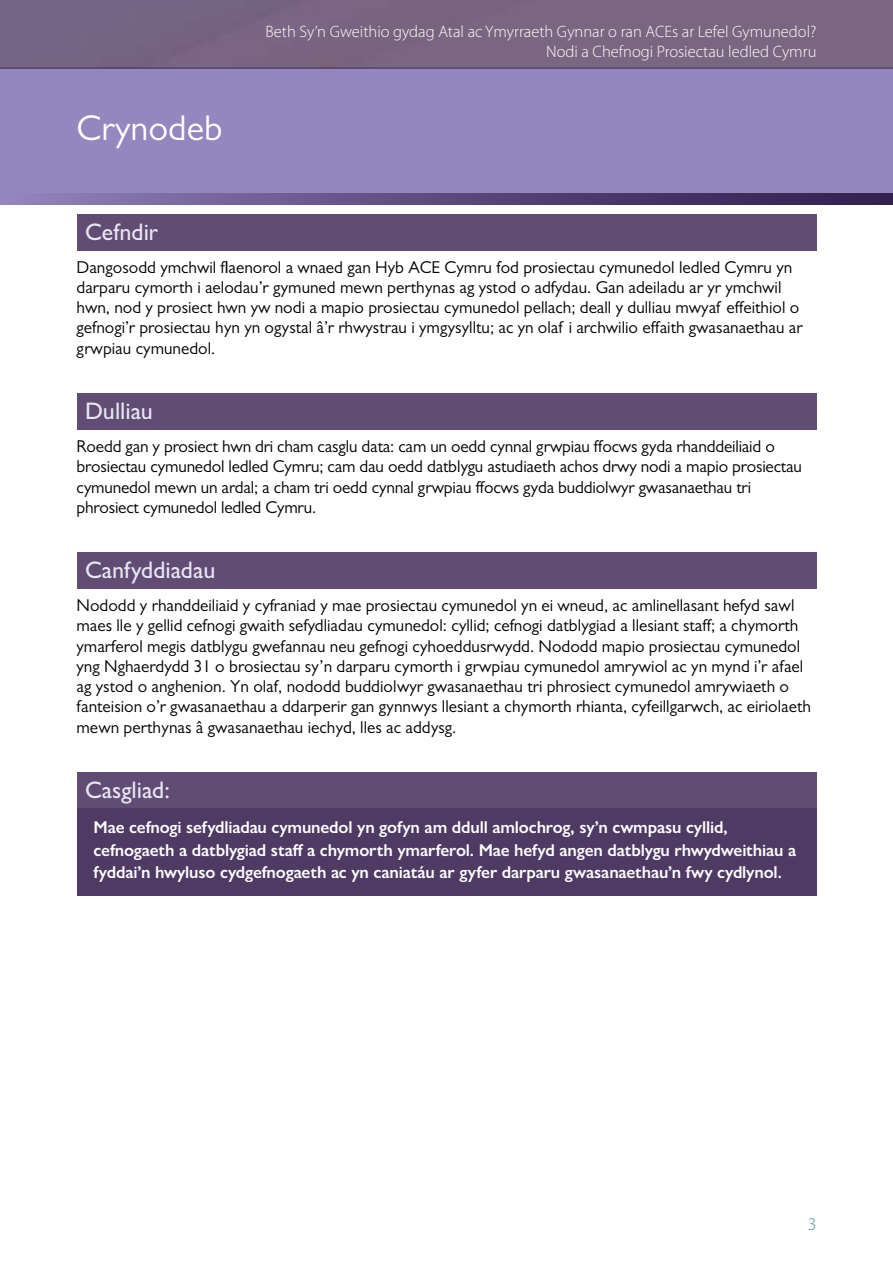
<style>
.page{position:relative;width:893px;height:1263px;background:#fff}
.page>*{position:absolute;margin:0;border:0;box-sizing:border-box;transform-origin:0 0}
.t1{font:36px "Gill Sans";color:#fff}
.t2{font:500 24px "Gill Sans Nova";color:#e9e6f4}
.t3{font:300 18px "Myriad Pro";color:#5095a5}
.t4{font:17.25px/20.2px "Gill Sans";color:#000}
.t5{font:600 17.25px/22.5px "Gill Sans Nova";letter-spacing:-.01em;color:#fff}
.t6{font:300 16.5px/19.8px "Myriad Pro";color:#fff;text-align:right}
</style>
<div class="page">
<div style="left:0;top:68px;width:893px;height:127px;background:#9486be"></div>
<svg style="left:0;top:193px;width:893px;height:12px"></svg>
<div style="left:0;top:0;width:893px;height:68px;background:#7a6681"></div>
<div style="left:77px;top:214px;width:739px;height:36px;background:#614c74"></div>
<div style="left:77px;top:393px;width:739px;height:37px;background:#614c74"></div>
<div style="left:77px;top:552px;width:739px;height:37px;background:#614c74"></div>
<div style="left:77px;top:772px;width:739px;height:37px;background:#614c74"></div>
<div style="left:77px;top:808px;width:739px;height:87px;background:#4f3a64"></div>
<h1 class="t1" style="left:77px;top:108px;width:148px">Crynodeb</h1>
<p class="t6" style="left:266px;top:21px;width:552px">Beth Sy’n Gweithio gydag Atal ac Ymyrraeth Gynnar o ran ACEs ar Lefel Gymunedol?<br>Nodi a Chefnogi Prosiectau ledled Cymru</p>
<h2 class="t2" style="left:85px;top:217px;width:75px">Cefndir</h2>
<p class="t4" style="left:77px;top:257px;width:728px">Dangosodd ymchwil flaenorol a wnaed gan Hyb ACE Cymru fod prosiectau cymunedol ledled Cymru yn darparu cymorth i aelodau’r gymuned mewn perthynas ag ystod o adfydau. Gan adeiladu ar yr ymchwil hwn, nod y prosiect hwn yw nodi a mapio prosiectau cymunedol pellach; deall y dulliau mwyaf effeithiol o gefnogi’r prosiectau hyn yn ogystal â’r rhwystrau i ymgysylltu; ac yn olaf i archwilio effaith gwasanaethau ar grwpiau cymunedol.</p>
<h2 class="t2" style="left:85px;top:396px;width:69px">Dulliau</h2>
<p class="t4" style="left:77px;top:436px;width:727px">Roedd gan y prosiect hwn dri cham casglu data: cam un oedd cynnal grwpiau ffocws gyda rhanddeiliaid o brosiectau cymunedol ledled Cymru; cam dau oedd datblygu astudiaeth achos drwy nodi a mapio prosiectau cymunedol mewn un ardal; a cham tri oedd cynnal grwpiau ffocws gyda buddiolwyr gwasanaethau tri phrosiect cymunedol ledled Cymru.</p>
<h2 class="t2" style="left:85px;top:555px;width:132px">Canfyddiadau</h2>
<p class="t4" style="left:77px;top:595px;width:736px">Nododd y rhanddeiliaid y cyfraniad y mae prosiectau cymunedol yn ei wneud, ac amlinellasant hefyd sawl maes lle y gellid cefnogi gwaith sefydliadau cymunedol: cyllid; cefnogi datblygiad a llesiant staff; a chymorth ymarferol megis datblygu gwefannau neu gefnogi cyhoeddusrwydd. Nododd mapio prosiectau cymunedol yng Nghaerdydd 31 o brosiectau sy’n darparu cymorth i grwpiau cymunedol amrywiol ac yn mynd i’r afael ag ystod o anghenion. Yn olaf, nododd buddiolwyr gwasanaethau tri phrosiect cymunedol amrywiaeth o fanteision o’r gwasanaethau a ddarperir gan gynnwys llesiant a chymorth rhianta, cyfeillgarwch, ac eiriolaeth mewn perthynas â gwasanaethau iechyd, lles ac addysg.</p>
<h2 class="t2" style="left:85px;top:775px;width:86px">Casgliad:</h2>
<p class="t5" style="left:94px;top:816px;width:704px">Mae cefnogi sefydliadau cymunedol yn gofyn am ddull amlochrog, sy’n cwmpasu cyllid, cefnogaeth a datblygiad staff a chymorth ymarferol. Mae hefyd angen datblygu rhwydweithiau a fyddai’n hwyluso cydgefnogaeth ac yn caniatáu ar gyfer darparu gwasanaethau’n fwy cydlynol.</p>
<p class="t3" style="left:808px;top:1213px;width:10px">3</p>
</div>
